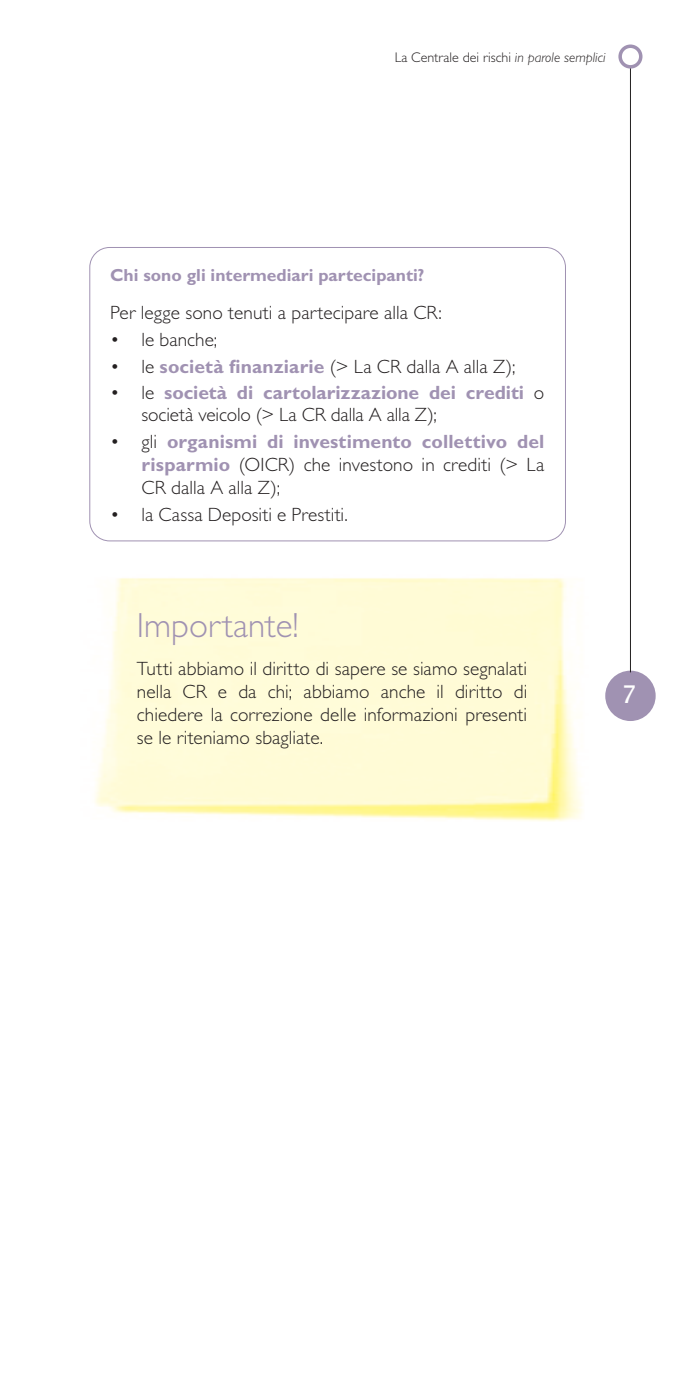
<style>
.page{position:relative;width:695px;height:1389px;background:#fff}
.page>*{position:absolute;margin:0;border:0;box-sizing:border-box;transform-origin:0 0}
.TITOLO_PARAGRAFO{font:300 35px "Gill Sans Std";color:#a092b2}
.t1{font:24.5px "Lucida Console";color:#fff}
.PARAGRAFO{font:300 19.25px/23.1px "Gill Sans Std";letter-spacing:.005em;color:#231f20;text-align:justify}
.TITOLETTO_PARAGRAFO{font:700 17.5px "Gill Sans Std";color:#a092b2}
.t2{font:300 14px "Gill Sans Std";color:#231f20}
.s1{font-style:italic}
.s2{font-weight:700;color:#a092b2}
</style>
<div class="page">
<div style="left:607px;top:672px;width:46px;height:47px;background:#a092b2;border-radius:50%"></div>
<div style="left:605px;top:671px;width:50px;height:50px;border:4px solid #a092b2;border-radius:50%"></div>
<hr style="left:630px;top:67px;width:1px;height:605px;background:#231f20">
<div style="left:618px;top:45px;width:24px;height:24px;border:4px solid #a092b2;border-radius:50%"></div>
<div style="left:89px;top:247px;width:477px;height:294px;border:1px solid #a092b2;border-radius:20px"></div>
<img style="left:95px;top:578px;width:487px;height:243px">
<p class="t2" style="left:394px;top:49px;width:212px">La Centrale dei rischi <span class="s1">in parole semplici</span></p>
<p class="TITOLETTO_PARAGRAFO" style="left:110px;top:265px;width:316px">Chi sono gli intermediari partecipanti?</p>
<p class="PARAGRAFO" style="left:110px;top:302px;width:333px">Per legge sono tenuti a partecipare alla CR:</p>
<p class="PARAGRAFO" style="left:110px;top:328px;width:109px">• le banche;</p>
<p class="PARAGRAFO" style="left:110px;top:355px;width:407px">• le <span class="s2">società finanziarie</span> (&gt; La CR dalla A alla Z);</p>
<p class="PARAGRAFO" style="left:142px;top:382px;width:404px;line-height:21.7px;text-indent:-31px">• le <span class="s2">società di cartolarizzazione dei crediti</span> o società veicolo (&gt; La CR dalla A alla Z);</p>
<p class="PARAGRAFO" style="left:142px;top:430px;width:404px;text-indent:-31px">• gli <span class="s2">organismi di investimento collettivo del risparmio</span> (OICR) che investono in crediti (&gt; La CR dalla A alla Z);</p>
<p class="PARAGRAFO" style="left:110px;top:503px;width:239px">• la Cassa Depositi e Prestiti.</p>
<p class="TITOLO_PARAGRAFO" style="left:137px;top:605px;width:163px">Importante!</p>
<p class="PARAGRAFO" style="left:137px;top:657px;width:392px">Tutti abbiamo il diritto di sapere se siamo segnalati nella CR e da chi; abbiamo anche il diritto di chiedere la correzione delle informazioni presenti se le riteniamo sbagliate.</p>
<p class="t1" style="left:621px;top:684px;width:16px">7</p>
</div>
